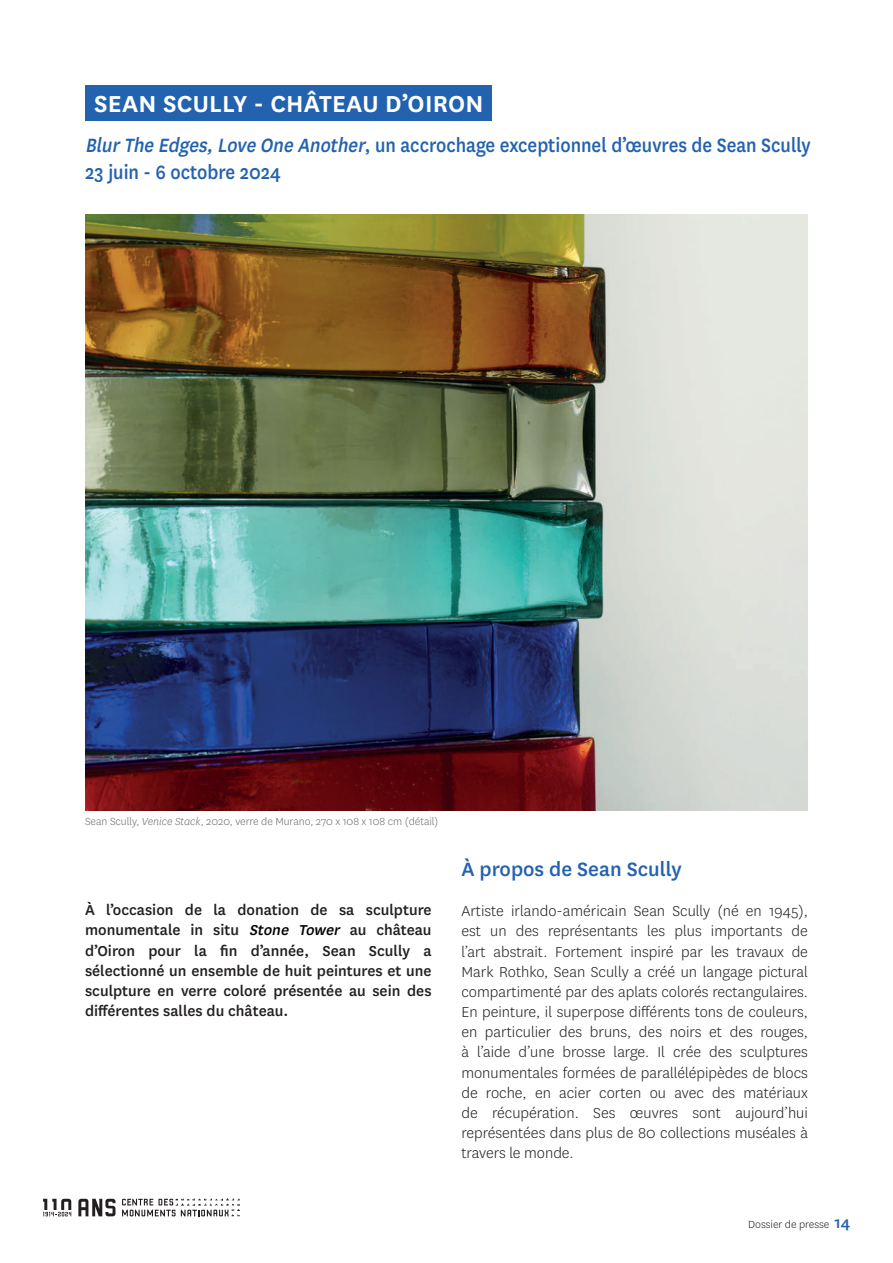
<style>
.page{position:relative;width:893px;height:1263px;background:#fff}
.page>*{position:absolute;margin:0;border:0;box-sizing:border-box;transform-origin:0 0}
.t1{font:600 27px "National";letter-spacing:.01em;color:#fff}
.t2{font:500 22.5px/27px "National";color:#2362af;scale:.9 1}
.t3{font:500 22.5px "National";color:#2362af}
.t4{font:300 16.8px/20.1px "National";color:#231f20;text-align:justify}
.t5{font:500 16.8px/20.1px "National";color:#231f20;text-align:justify}
.t6{font:300 12px "National";color:#6c6d70}
.t7{font:300 12px "National";color:#231f20}
.s1{font-style:italic}
.s2{font-style:italic;color:#040503}
.s3{font-weight:500;font-size:18px;color:#2362af}
</style>
<div class="page">
<svg style="left:78px;top:1199px;width:37px;height:17px"></svg>
<svg style="left:122px;top:1198px;width:118px;height:18px"></svg>
<svg style="left:43px;top:1199px;width:28px;height:17px"></svg>
<div style="left:85px;top:85px;width:406px;height:35px;background:#2362af"></div>
<img style="left:85px;top:215px;width:723px;height:595px">
<h1 class="t1" style="left:94px;top:85px;width:391px">SEAN SCULLY - CHÂTEAU D’OIRON</h1>
<h2 class="t2" style="left:85px;top:130px;width:808px"><span class="s1">BlurThe Edges,Love One Another</span>, un accrochage exceptionnel d’œuvres de Sean Scully<br>23 juin - 6 octobre 2024</h2>
<p class="t6" style="left:85px;top:813px;width:355px">Sean Scully, <span class="s1">Venice Stack</span>, 2020, verre de Murano, 270 x 108 x 108 cm (détail)</p>
<p class="t5" style="left:85px;top:899px;width:348px">À l’occasion de la donation de sa sculpture monumentale in situ <span class="s2">Stone Tower</span> au château d’Oiron pour la fin d’année, Sean Scully a sélectionné un ensemble de huit peintures et une sculpture en verre coloré présentée au sein des différentes salles du château.</p>
<h2 class="t3" style="left:461px;top:854px;width:222px">À propos de Sean Scully</h2>
<p class="t4" style="left:461px;top:901px;width:348px">Artiste irlando-américain Sean Scully (né en 1945), est un des représentants les plus importants de l’art abstrait. Fortement inspiré par les travaux de Mark Rothko, Sean Scully a créé un langage pictural compartimenté par des aplats colorés rectangulaires.<br>En peinture, il superpose différents tons de couleurs, en particulier des bruns, des noirs et des rouges, à l’aide d’une brosse large. Il crée des sculptures monumentales formées de parallélépipèdes de blocs de roche, en acier corten ou avec des matériaux de récupération. Ses œuvres sont aujourd’hui représentées dans plus de 80 collections muséales à travers le monde.</p>
<p class="t7" style="left:748px;top:1217px;width:104px">Dossier de presse <span class="s3">14</span></p>
</div>
